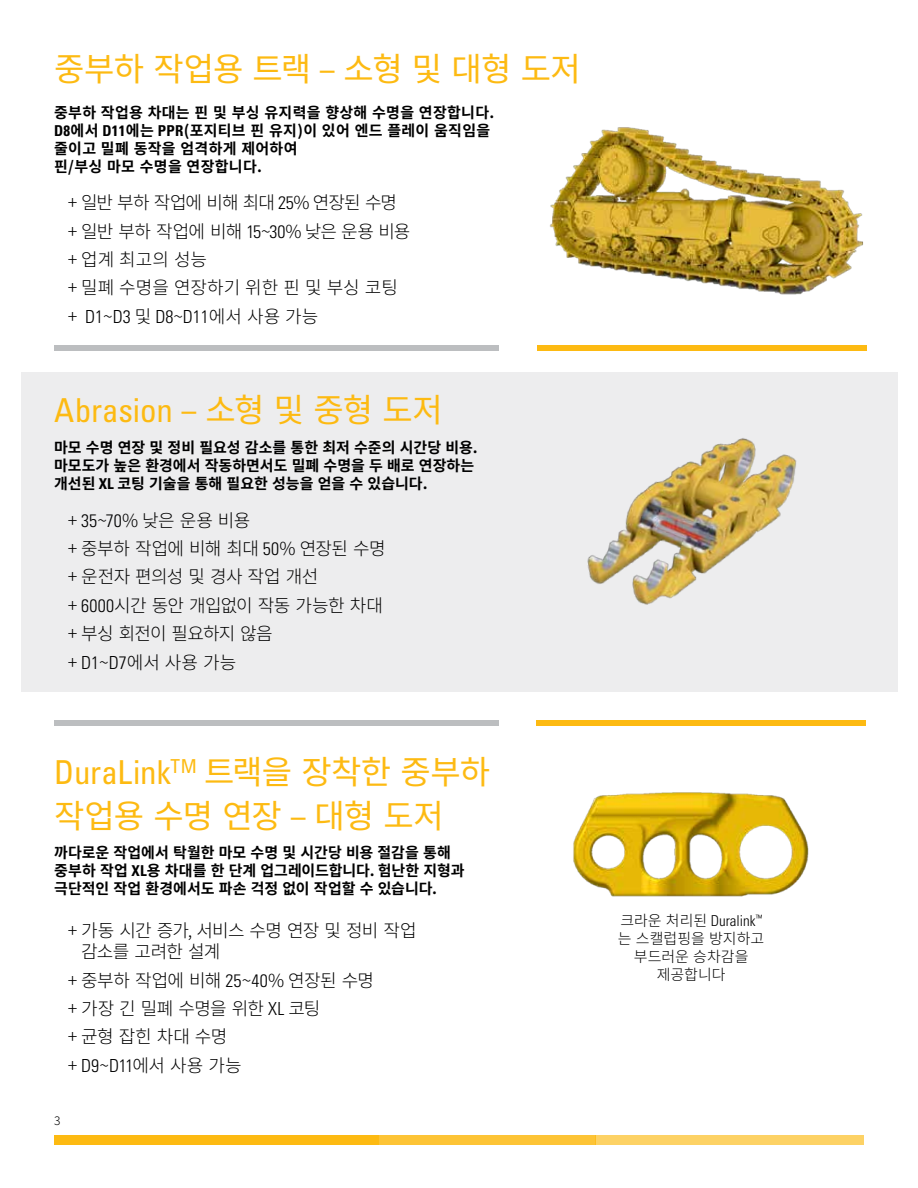
<style>
.page{position:relative;width:918px;height:1188px;background:#fff}
.page>*{position:absolute;margin:0;border:0;box-sizing:border-box;transform-origin:0 0}
.t1{font:33px/43.2px "Noto Sans KR";letter-spacing:-.025em;color:#fdba12}
.t2{font:condensed 33px "Univers LT Std";letter-spacing:-.005em;color:#fdba12}
.t3{font:300 18px/28.3px "Noto Sans KR";letter-spacing:-.035em;color:#000}
.t4{font:300 18px/28.3px "Noto Sans KR";color:#000}
.t5{font:700 15px/18px "Noto Sans KR";color:#000}
.t6{font:700 15px/18px "Noto Sans KR";letter-spacing:.02em;color:#000}
.t7{font:300 15px/18px "Noto Sans KR";color:#000;text-align:center}
.t8{font:300 condensed 15px "Univers LT Std";color:#000}
.t9{font:300 12px "Noto Sans KR";color:#000}
.s1{font-family:"Univers LT Std";font-stretch:condensed}
.s2{font-family:"Noto Sans KR";font-stretch:normal}
</style>
<div class="page">
<div style="left:54px;top:1135px;width:325px;height:10px;background:#fdba12"></div>
<div style="left:379px;top:1135px;width:217px;height:10px;background:#fdc436"></div>
<div style="left:596px;top:1135px;width:268px;height:10px;background:#fdd265"></div>
<div style="left:21px;top:372px;width:876px;height:320px;background:#ededee"></div>
<div style="left:54px;top:345px;width:444px;height:6px;background:#bcbec0"></div>
<div style="left:538px;top:345px;width:329px;height:6px;background:#fdba12"></div>
<div style="left:54px;top:721px;width:444px;height:5px;background:#bcbec0"></div>
<div style="left:536px;top:721px;width:330px;height:5px;background:#fdba12"></div>
<img style="left:550px;top:127px;width:313px;height:168px">
<img style="left:587px;top:438px;width:191px;height:165px">
<img style="left:778px;top:454px;width:19px;height:64px">
<img style="left:573px;top:792px;width:236px;height:105px">
<h1 class="t1" style="left:54px;top:48px;width:528px">중부하 작업용 트랙 – 소형 및 대형 도저</h1>
<p class="t6" style="left:54px;top:104px;width:442px">중부하 작업용 차대는 핀 및 부싱 유지력을 향상해 수명을 연장합니다.<br><span class="s1">D8</span>에서 <span class="s1">D11</span>에는 <span class="s1">PPR</span>(포지티브 핀 유지)이 있어 엔드 플레이 움직임을 줄이고 밀폐 동작을 엄격하게 제어하여<br>핀/부싱 마모 수명을 연장합니다.</p>
<p class="t4" style="left:68px;top:189px;width:344px">+ 일반 부하 작업에 비해 최대 <span class="s1">25</span>% 연장된 수명 + 일반 부하 작업에 비해 <span class="s1">15</span>~<span class="s1">30</span>% 낮은 운용 비용 + 업계 최고의 성능<br>+ 밀폐 수명을 연장하기 위한 핀 및 부싱 코팅 + <span class="s1">D1</span>~<span class="s1">D3</span> 및 <span class="s1">D8</span>~<span class="s1">D11</span>에서 사용 가능</p>
<h1 class="t2" style="left:54px;top:390px;width:390px">Abrasion <span class="s2">– 소형 및 중형 도저</span></h1>
<p class="t5" style="left:54px;top:438px;width:425px">마모 수명 연장 및 정비 필요성 감소를 통한 최저 수준의 시간당 비용. 마모도가 높은 환경에서 작동하면서도 밀폐 수명을 두 배로 연장하는 개선된 <span class="s1">XL</span> 코팅 기술을 통해 필요한 성능을 얻을 수 있습니다.</p>
<p class="t3" style="left:68px;top:506px;width:319px">+ <span class="s1">35</span>~<span class="s1">70</span>% 낮은 운용 비용<br>+ 중부하 작업에 비해 최대 <span class="s1">50</span>% 연장된 수명 + 운전자 편의성 및 경사 작업 개선<br>+ <span class="s1">6000</span>시간 동안 개입없이 작동 가능한 차대 + 부싱 회전이 필요하지 않음<br>+ <span class="s1">D1</span>~<span class="s1">D7</span>에서 사용 가능</p>
<h1 class="t1" style="left:54px;top:751px;width:438px"><span class="s1">DuraLink</span><sup>TM</sup> 트랙을 장착한 중부하 작업용 수명 연장 – 대형 도저</h1>
<p class="t5" style="left:54px;top:844px;width:412px">까다로운 작업에서 탁월한 마모 수명 및 시간당 비용 절감을 통해 중부하 작업 <span class="s1">XL</span>용 차대를 한 단계 업그레이드합니다. 험난한 지형과 극단적인 작업 환경에서도 파손 걱정 없이 작업할 수 있습니다.</p>
<p class="t3" style="left:81px;top:920px;width:337px;line-height:21.6px;text-indent:-14px">+ 가동 시간 증가, 서비스 수명 연장 및 정비 작업 감소를 고려한 설계</p>
<p class="t3" style="left:68px;top:966px;width:308px">+ 중부하 작업에 비해 <span class="s1">25</span>~<span class="s1">40</span>% 연장된 수명 + 가장 긴 밀폐 수명을 위한 <span class="s1">XL</span> 코팅<br>+ 균형 잡힌 차대 수명<br>+ <span class="s1">D9</span>~<span class="s1">D11</span>에서 사용 가능</p>
<p class="t9" style="left:54px;top:1114px;width:8px">3</p>
<p class="t8" style="left:620px;top:911px;width:143px"><span class="s2">크라운 처리된</span> Duralink<sup>™</sup></p>
<p class="t7" style="left:618px;top:930px;width:148px">는 스캘럽핑을 방지하고 부드러운 승차감을 제공합니다</p>
</div>
